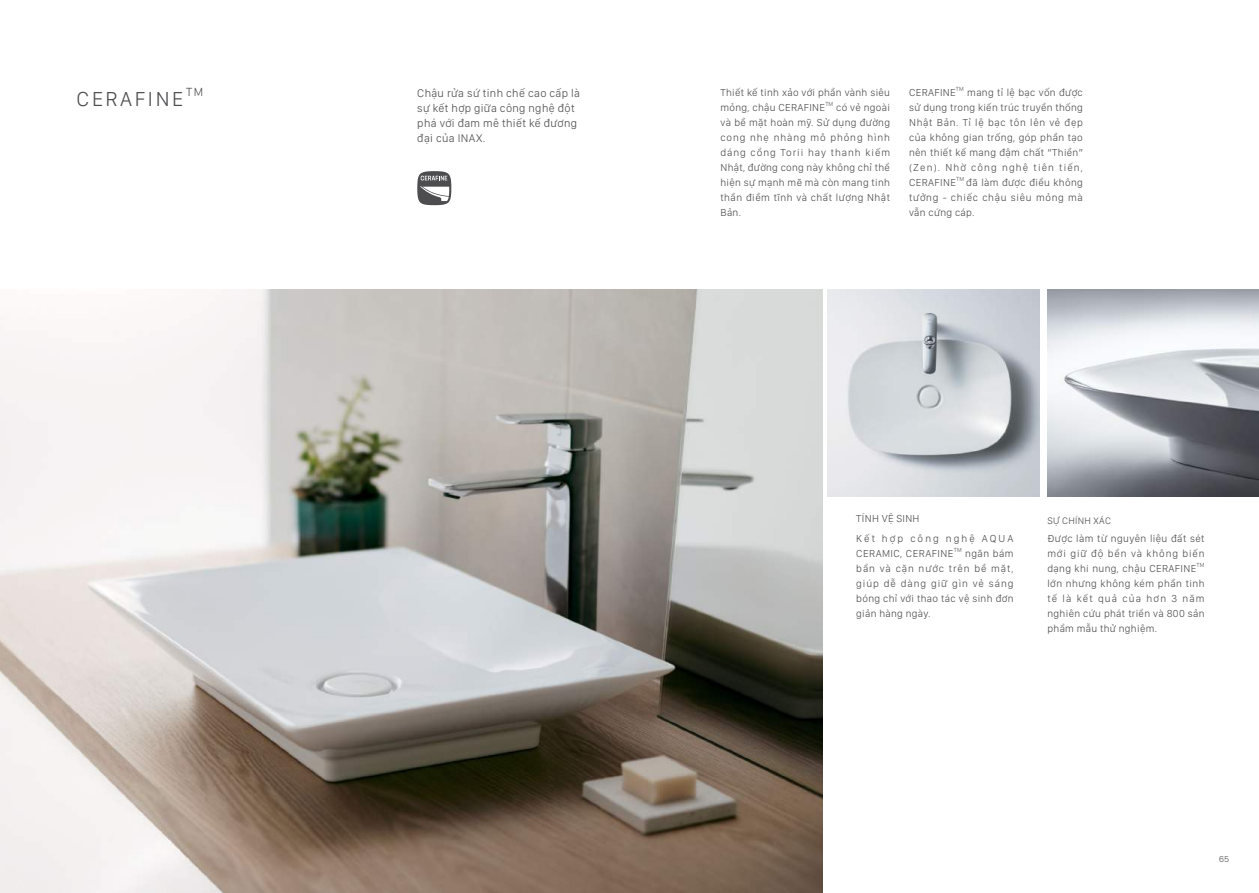
<style>
.page{position:relative;width:1259px;height:893px;background:#fff}
.page>*{position:absolute;margin:0;border:0;box-sizing:border-box;transform-origin:0 0}
.t1{font:300 21px "San Francisco Display";letter-spacing:.13em;color:#4d4d4f}
.t2{font:300 12.3px "San Francisco Display";color:#4d4d4f}
.t3{font:300 11.55px/15px "San Francisco Display";letter-spacing:.03em;color:#4d4d4f}
.t4{font:300 10.5px/15px "San Francisco Display";letter-spacing:.035em;color:#4d4d4f;text-align:justify}
.t5{font:300 10.5px/20px "San Francisco Display";letter-spacing:.195em;color:#4d4d4f}
.t6{font:300 9.75px "San Francisco Display";letter-spacing:.03em;color:#4d4d4f}
.t7{font:300 9px "San Francisco Display";color:#4d4d4f}
.t8{font:300 6.15px "San Francisco Display";letter-spacing:.035em;color:#4d4d4f}
</style>
<div class="page">
<img style="left:0;top:290px;width:822px;height:603px">
<img style="left:828px;top:290px;width:211px;height:206px">
<img style="left:1047px;top:290px;width:212px;height:206px">
<svg style="left:417px;top:171px;width:34px;height:34px"></svg>
<h1 class="t1" style="left:77px;top:85px;width:108px">CERAFINE</h1>
<p class="t2" style="left:186px;top:84px;width:19px">TM</p>
<p class="t3" style="left:417px;top:85px;width:164px">Chậu rửa sứ tinh chế cao cấp là sự kết hợp giữa công nghệ đột phá với đam mê thiết kế đương đại của INAX.</p>
<p class="t4" style="left:720px;top:85px;width:171px">Thiết kế tinh xảo với phần vành siêu mỏng, chậu CERAFINE</p>
<p class="t8" style="left:825px;top:100px;width:9px">TM</p>
<p class="t4" style="left:720px;top:100px;width:171px;text-indent:116px">có vẻ ngoài và bề mặt hoàn mỹ. Sử dụng đường cong nhẹ nhàng mô phỏng hình dáng cổng Torii hay thanh kiếm Nhật, đường cong này không chỉ thể hiện sự mạnh mẽ mà còn mang tinh thần điềm tĩnh và chất lượng Nhật Bản.</p>
<p class="t4" style="left:909px;top:85px;width:48px">CERAFINE</p>
<p class="t8" style="left:956px;top:85px;width:9px">TM</p>
<p class="t4" style="left:909px;top:85px;width:175px;text-indent:58px">mang tỉ lệ bạc vốn được sử dụng trong kiến trúc truyền thống Nhật Bản. Tỉ lệ bạc tôn lên vẻ đẹp của không gian trống, góp phần tạo nên thiết kế mang đậm chất “Thiền” (Zen). Nhờ công nghệ tiên tiến, CERAFINE</p>
<p class="t8" style="left:956px;top:175px;width:10px">TM</p>
<p class="t4" style="left:909px;top:175px;width:175px;text-indent:57px">đã làm được điều không tưởng - chiếc chậu siêu mỏng mà vẫn cứng cáp.</p>
<p class="t5" style="left:856px;top:508px;width:159px">TÍNH VỆ SINH<br>Kết hợp công nghệ AQUA</p>
<p class="t4" style="left:856px;top:546px;width:98px">CERAMIC, CERAFINE</p>
<p class="t8" style="left:953px;top:546px;width:10px">TM</p>
<p class="t4" style="left:856px;top:546px;width:159px;text-indent:109px">ngăn bám bẩn và cặn nước trên bề mặt, giúp dễ dàng giữ gìn vẻ sáng bóng chỉ với thao tác vệ sinh đơn giản hàng ngày.</p>
<p class="t6" style="left:1047px;top:514px;width:65px">SỰ CHÍNH XÁC</p>
<p class="t4" style="left:1047px;top:531px;width:159px">Được làm từ nguyên liệu đất sét mới giữ độ bền và không biến dạng khi nung, chậu CERAFINE</p>
<p class="t8" style="left:1196px;top:561px;width:10px">TM</p>
<p class="t4" style="left:1047px;top:576px;width:159px">lớn nhưng không kém phần tinh tế là kết quả của hơn 3 năm nghiên cứu phát triển và 800 sản phẩm mẫu thử nghiệm.</p>
<p class="t7" style="left:1219px;top:853px;width:12px">65</p>
</div>
